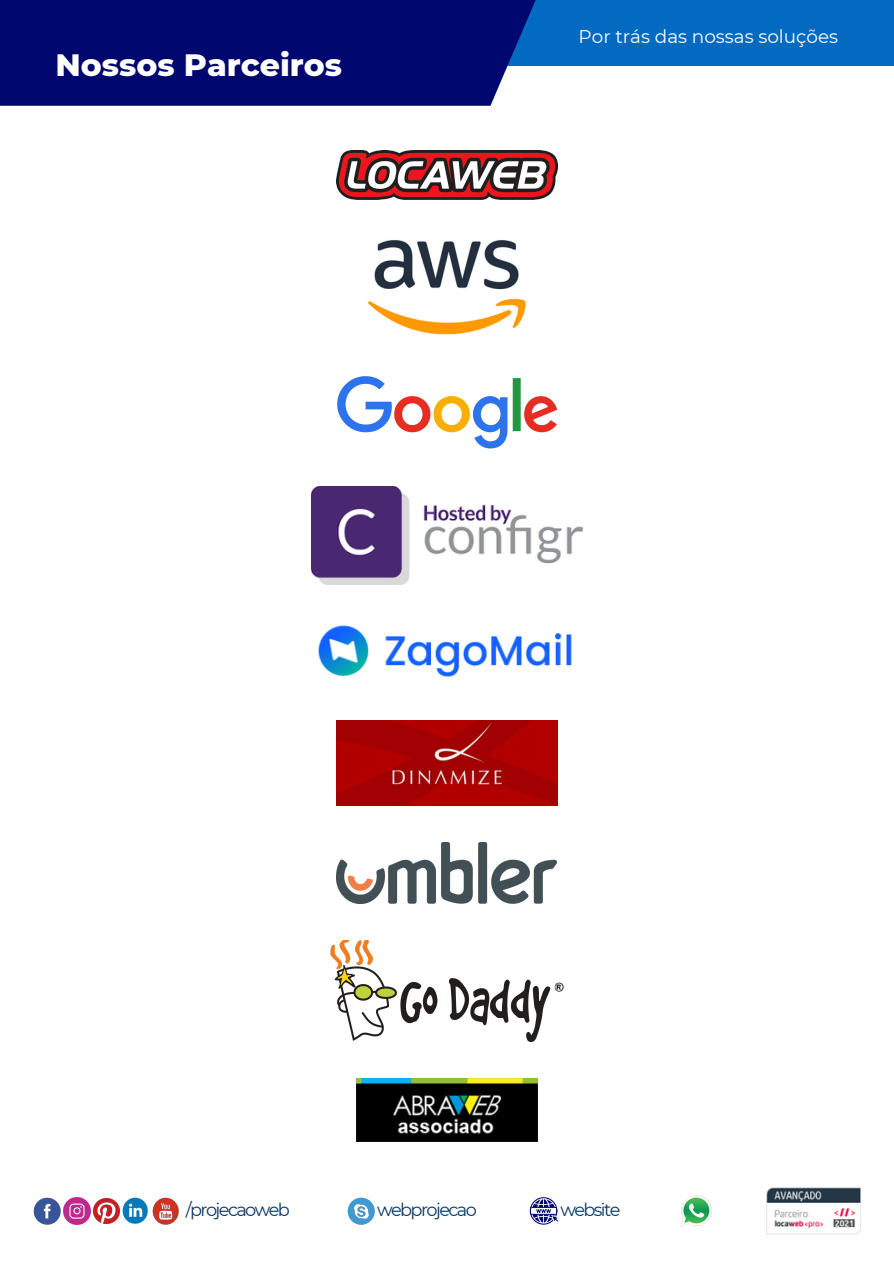
<style>
.page{position:relative;width:894px;height:1264px;background:#fff}
.page>*{position:absolute;margin:0;border:0;box-sizing:border-box;transform-origin:0 0}
.t1{font:800 31.5px "Montserrat";color:#fff}
.t2{font:18.3px "Montserrat";color:#fff}
.t3{font:17.7px "Montserrat";letter-spacing:-.09em;color:#093866}
</style>
<div class="page">
<img style="left:356px;top:1078px;width:181px;height:63px">
<img style="left:367px;top:240px;width:159px;height:95px">
<img style="left:336px;top:150px;width:221px;height:50px">
<img style="left:336px;top:720px;width:221px;height:85px">
<img style="left:336px;top:842px;width:221px;height:61px">
<img style="left:337px;top:376px;width:220px;height:73px">
<img style="left:330px;top:940px;width:233px;height:101px">
<img style="left:311px;top:486px;width:271px;height:98px">
<img style="left:318px;top:625px;width:254px;height:52px">
<img style="left:766px;top:1187px;width:94px;height:46px">
<img style="left:347px;top:1197px;width:28px;height:28px">
<img style="left:152px;top:1197px;width:27px;height:28px">
<img style="left:33px;top:1197px;width:28px;height:28px">
<img style="left:94px;top:1198px;width:25px;height:25px">
<img style="left:122px;top:1197px;width:26px;height:27px">
<img style="left:63px;top:1196px;width:28px;height:28px">
<svg style="left:529px;top:1197px;width:29px;height:27px"></svg>
<img style="left:681px;top:1195px;width:31px;height:32px">
<div style="left:97px;top:0;width:796px;height:65px;background:#026ac1"></div>
<div style="left:0;top:0;width:539px;height:106px;background:#00076f"></div>
<p class="t1" style="left:56px;top:45px;width:288px">Nossos Parceiros</p>
<p class="t2" style="left:578px;top:25px;width:261px">Por trás das nossas soluções</p>
<p class="t3" style="left:186px;top:1198px;width:105px">/projecaoweb</p>
<p class="t3" style="left:377px;top:1198px;width:101px">webprojecao</p>
<p class="t3" style="left:560px;top:1198px;width:62px">website</p>
</div>
